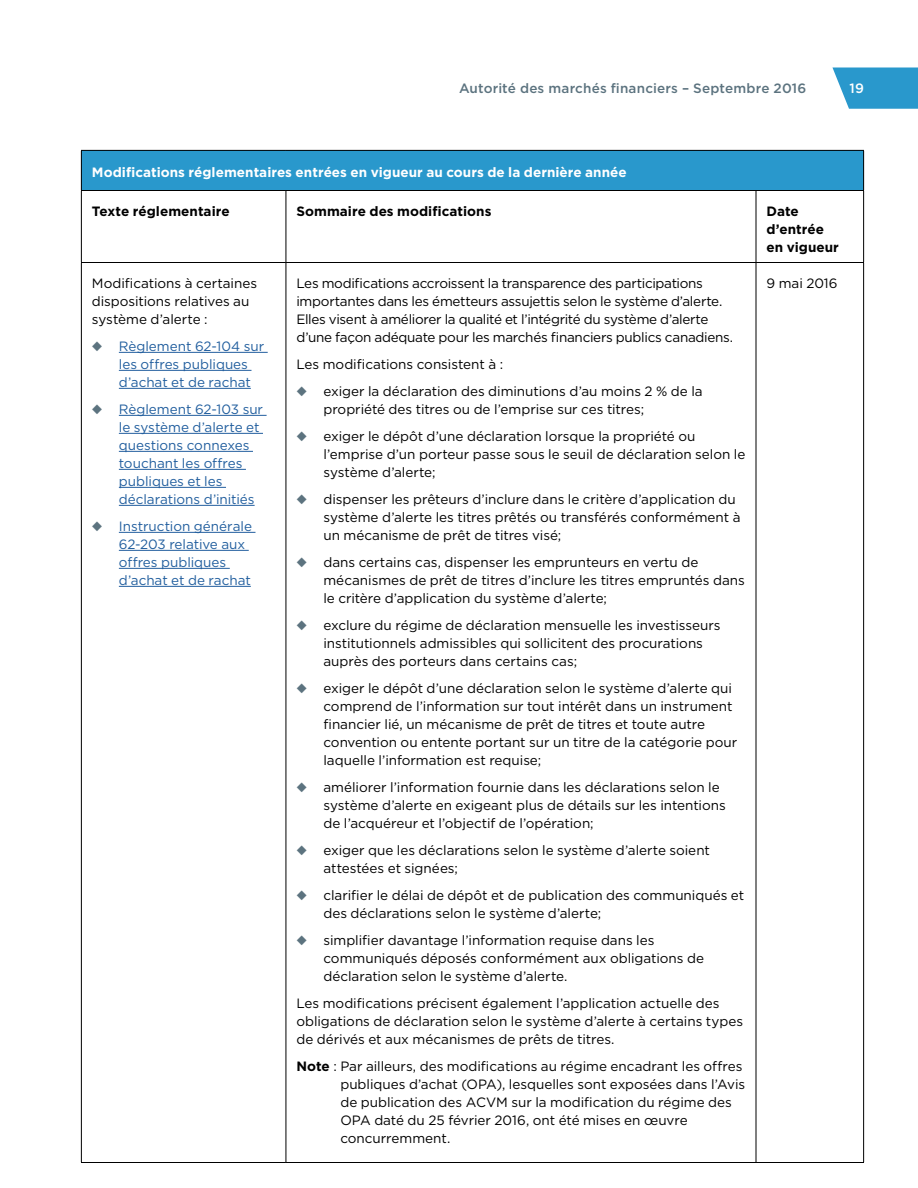
<style>
.page{position:relative;width:918px;height:1188px;background:#fff}
.page>*{position:absolute;margin:0;border:0;box-sizing:border-box;transform-origin:0 0}
.t1{font:13.5px/18px "Gotham";letter-spacing:-.005em;color:#000}
.t2{font:13.5px/18px "Gotham";color:#215e9e}
.t3{font:700 13.5px "Gotham";letter-spacing:.005em;color:#fff}
.t4{font:700 13.5px/18px "Gotham";color:#000}
.t5{font:500 13.5px "Gotham";letter-spacing:.015em;color:#5c737f}
.t6{font:500 13.5px "Gotham";color:#fff}
.s1{color:#5c737f}
.s2{font-weight:700}
</style>
<div class="page">
<svg style="left:832px;top:68px;width:86px;height:41px"></svg>
<div style="left:81px;top:150px;width:783px;height:40px;background:#2998cc"></div>
<hr style="left:81px;top:150px;width:205px;height:1px;background:#000">
<hr style="left:81px;top:151px;width:1px;height:39px;background:#000">
<hr style="left:286px;top:150px;width:470px;height:1px;background:#000">
<hr style="left:756px;top:150px;width:108px;height:1px;background:#000">
<hr style="left:863px;top:151px;width:1px;height:39px;background:#000">
<hr style="left:81px;top:190px;width:205px;height:1px;background:#000">
<hr style="left:81px;top:191px;width:1px;height:71px;background:#000">
<hr style="left:286px;top:190px;width:470px;height:1px;background:#000">
<hr style="left:286px;top:191px;width:1px;height:71px;background:#000">
<hr style="left:756px;top:190px;width:108px;height:1px;background:#000">
<hr style="left:756px;top:191px;width:1px;height:71px;background:#000">
<hr style="left:863px;top:191px;width:1px;height:71px;background:#000">
<hr style="left:81px;top:262px;width:205px;height:1px;background:#000">
<hr style="left:286px;top:262px;width:470px;height:1px;background:#000">
<hr style="left:756px;top:262px;width:108px;height:1px;background:#000">
<hr style="left:81px;top:263px;width:1px;height:899px;background:#000">
<hr style="left:286px;top:263px;width:1px;height:899px;background:#000">
<hr style="left:756px;top:263px;width:1px;height:899px;background:#000">
<hr style="left:863px;top:263px;width:1px;height:899px;background:#000">
<hr style="left:81px;top:1162px;width:205px;height:1px;background:#000">
<hr style="left:286px;top:1162px;width:470px;height:1px;background:#000">
<hr style="left:756px;top:1162px;width:108px;height:1px;background:#000">
<hr style="left:119px;top:352px;width:149px;height:1px;background:#215e9e">
<hr style="left:119px;top:370px;width:133px;height:1px;background:#215e9e">
<hr style="left:119px;top:388px;width:132px;height:1px;background:#215e9e">
<hr style="left:119px;top:415px;width:148px;height:1px;background:#215e9e">
<hr style="left:119px;top:433px;width:144px;height:1px;background:#215e9e">
<hr style="left:119px;top:451px;width:134px;height:1px;background:#215e9e">
<hr style="left:119px;top:469px;width:127px;height:1px;background:#215e9e">
<hr style="left:119px;top:487px;width:107px;height:1px;background:#215e9e">
<hr style="left:119px;top:505px;width:136px;height:1px;background:#215e9e">
<hr style="left:119px;top:532px;width:136px;height:1px;background:#215e9e">
<hr style="left:119px;top:550px;width:130px;height:1px;background:#215e9e">
<hr style="left:119px;top:568px;width:111px;height:1px;background:#215e9e">
<hr style="left:119px;top:586px;width:132px;height:1px;background:#215e9e">
<p class="t5" style="left:459px;top:79px;width:349px">Autorité des marchés financiers – Septembre 2016</p>
<p class="t6" style="left:850px;top:79px;width:16px">19</p>
<p class="t3" style="left:92px;top:164px;width:536px">Modifications réglementaires entrées en vigueur au cours de la dernière année</p>
<p class="t4" style="left:92px;top:202px;width:139px">Texte réglementaire</p>
<p class="t4" style="left:296px;top:202px;width:197px">Sommaire des modifications</p>
<p class="t4" style="left:766px;top:202px;width:74px">Date d’entrée en vigueur</p>
<p class="t1" style="left:92px;top:274px;width:167px">Modifications à certaines dispositions relatives au système d’alerte :</p>
<p class="t2" style="left:119px;top:337px;width:147px;text-indent:-27px"><span class="s1">◆</span> Règlement 62-104 sur les offres publiques d’achat et de rachat</p>
<p class="t2" style="left:119px;top:400px;width:146px;text-indent:-27px"><span class="s1">◆</span> Règlement 62-103 sur le système d’alerte et questions connexes touchant les offres publiques et les déclarations d’initiés</p>
<p class="t2" style="left:119px;top:517px;width:135px;text-indent:-27px"><span class="s1">◆</span> Instruction générale<br>62-203 relative aux offres publiques d’achat et de rachat</p>
<p class="t1" style="left:296px;top:274px;width:438px">Les modifications accroissent la transparence des participations importantes dans les émetteurs assujettis selon le système d’alerte.<br>Elles visent à améliorer la qualité et l’intégrité du système d’alerte d’une façon adéquate pour les marchés financiers publics canadiens.</p>
<p class="t1" style="left:296px;top:355px;width:208px">Les modifications consistent à :</p>
<p class="t1" style="left:323px;top:382px;width:381px;text-indent:-27px"><span class="s1">◆</span> exiger la déclaration des diminutions d’au moins 2 % de la propriété des titres ou de l’emprise sur ces titres;</p>
<p class="t1" style="left:323px;top:427px;width:424px;text-indent:-27px"><span class="s1">◆</span> exiger le dépôt d’une déclaration lorsque la propriété ou l’emprise d’un porteur passe sous le seuil de déclaration selon le système d’alerte;</p>
<p class="t1" style="left:323px;top:490px;width:419px;text-indent:-27px"><span class="s1">◆</span> dispenser les prêteurs d’inclure dans le critère d’application du système d’alerte les titres prêtés ou transférés conformément à un mécanisme de prêt de titres visé;</p>
<p class="t1" style="left:323px;top:553px;width:423px;text-indent:-27px"><span class="s1">◆</span> dans certains cas, dispenser les emprunteurs en vertu de mécanismes de prêt de titres d’inclure les titres empruntés dans le critère d’application du système d’alerte;</p>
<p class="t1" style="left:323px;top:616px;width:399px;text-indent:-27px"><span class="s1">◆</span> exclure du régime de déclaration mensuelle les investisseurs institutionnels admissibles qui sollicitent des procurations auprès des porteurs dans certains cas;</p>
<p class="t1" style="left:323px;top:679px;width:415px;text-indent:-27px"><span class="s1">◆</span> exiger le dépôt d’une déclaration selon le système d’alerte qui comprend de l’information sur tout intérêt dans un instrument financier lié, un mécanisme de prêt de titres et toute autre convention ou entente portant sur un titre de la catégorie pour laquelle l’information est requise;</p>
<p class="t1" style="left:323px;top:778px;width:404px;text-indent:-27px"><span class="s1">◆</span> améliorer l’information fournie dans les déclarations selon le système d’alerte en exigeant plus de détails sur les intentions de l’acquéreur et l’objectif de l’opération;</p>
<p class="t1" style="left:323px;top:841px;width:388px;text-indent:-27px"><span class="s1">◆</span> exiger que les déclarations selon le système d’alerte soient attestées et signées;</p>
<p class="t1" style="left:323px;top:886px;width:422px;text-indent:-27px"><span class="s1">◆</span> clarifier le délai de dépôt et de publication des communiqués et des déclarations selon le système d’alerte;</p>
<p class="t1" style="left:323px;top:931px;width:382px;text-indent:-27px"><span class="s1">◆</span> simplifier davantage l’information requise dans les communiqués déposés conformément aux obligations de déclaration selon le système d’alerte.</p>
<p class="t1" style="left:296px;top:994px;width:448px">Les modifications précisent également l’application actuelle des obligations de déclaration selon le système d’alerte à certains types de dérivés et aux mécanismes de prêts de titres.</p>
<p class="t1" style="left:340px;top:1057px;width:406px;text-indent:-44px"><span class="s2">Note</span> : Par ailleurs, des modifications au régime encadrant les offres publiques d’achat (OPA), lesquelles sont exposées dans l’Avis de publication des ACVM sur la modification du régime des OPA daté du 25 février 2016, ont été mises en œuvre concurremment.</p>
<p class="t1" style="left:766px;top:274px;width:73px">9 mai 2016</p>
</div>
